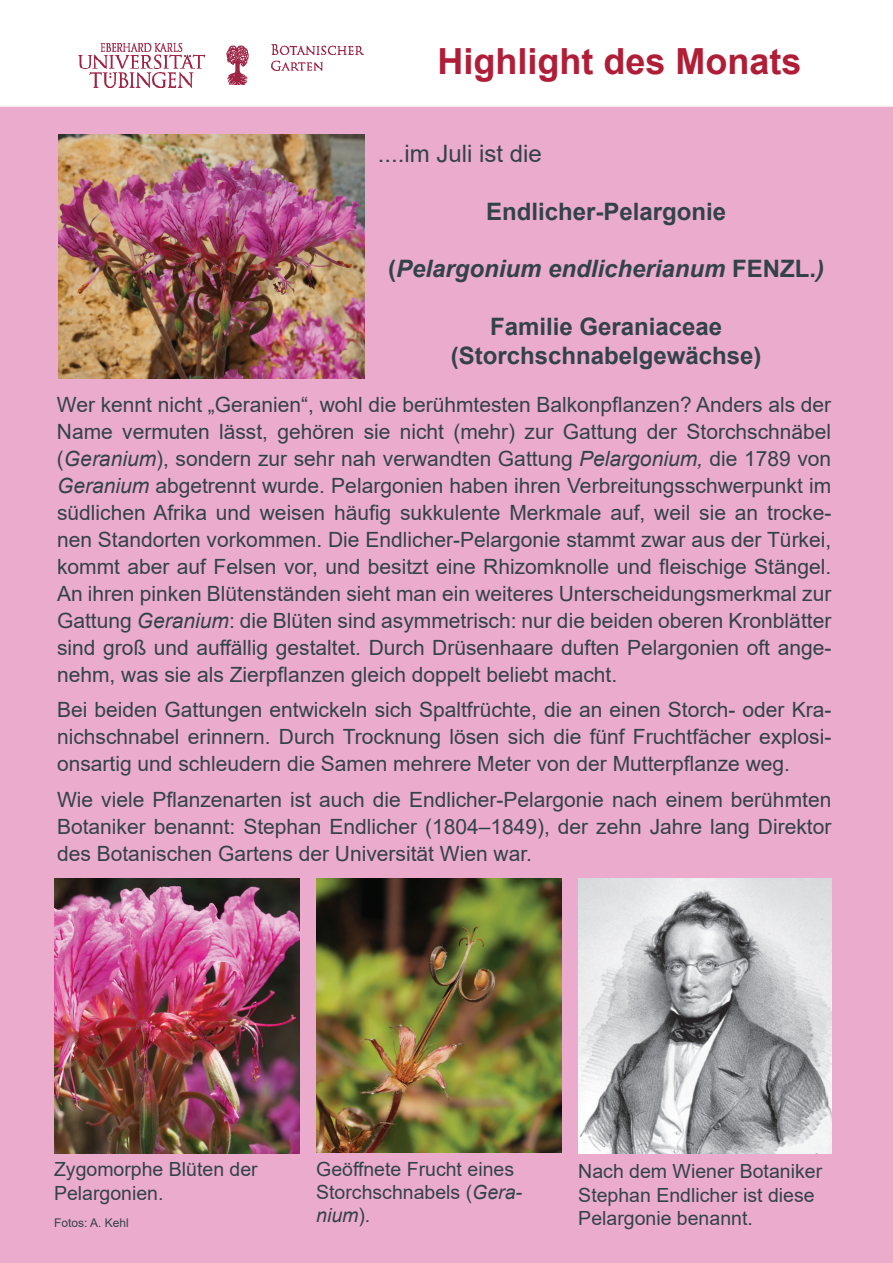
<style>
.page{position:relative;width:893px;height:1263px;background:#fff}
.page>*{position:absolute;margin:0;border:0;box-sizing:border-box;transform-origin:0 0}
.t1{font:700 36px "Arial";color:#b01d37}
.t2{font:700 24px/28.8px "Arial";color:#32424b;text-align:center}
.t3{font:italic 700 24px "Arial";color:#32424b}
.t4{font:24px "Arial";color:#32424b}
.t5{font:21px/27px "Arial";color:#32424b;text-align:justify}
.t6{font:19.5px/23.4px "Arial";color:#32424b}
.t7{font:12px "Arial";color:#32424b}
.s1{font-style:normal}
.s2{font-style:italic}
</style>
<div class="page">
<div style="left:0;top:105px;width:893px;height:1158px;background:#ebabcd"></div>
<img style="left:78px;top:44px;width:285px;height:43px">
<img style="left:316px;top:878px;width:246px;height:275px">
<img style="left:59px;top:135px;width:305px;height:243px">
<img style="left:578px;top:879px;width:253px;height:274px">
<img style="left:54px;top:879px;width:246px;height:274px">
<h1 class="t1" style="left:438px;top:36px;width:366px">Highlight des Monats</h1>
<p class="t4" style="left:378px;top:137px;width:166px">....im Juli ist die</p>
<p class="t2" style="left:486px;top:197px;width:242px">Endlicher-Pelargonie</p>
<p class="t3" style="left:388px;top:253px;width:438px"><span class="s1">(</span>Pelargonium endlicherianum <span class="s1">FENZL.</span>)</p>
<p class="t2" style="left:451px;top:312px;width:312px">Familie Geraniaceae (Storchschnabelgewächse)</p>
<p class="t5" style="left:57px;top:391px;width:776px">Wer kennt nicht „Geranien“, wohl die berühmtesten Balkonpflanzen? Anders als der Name vermuten lässt, gehören sie nicht (mehr) zur Gattung der Storchschnäbel (<span class="s2">Geranium</span>), sondern zur sehr nah verwandten Gattung <span class="s2">Pelargonium,</span> die 1789 von <span class="s2">Geranium</span> abgetrennt wurde. Pelargonien haben ihren Verbreitungsschwerpunkt im südlichen Afrika und weisen häufig sukkulente Merkmale auf, weil sie an trocke&shy;nen Standorten vorkommen. Die Endlicher-Pelargonie stammt zwar aus der Türkei, kommt aber auf Felsen vor, und besitzt eine Rhizomknolle und fleischige Stängel.<br>An ihren pinken Blütenständen sieht man ein weiteres Unterscheidungsmerkmal zur Gattung <span class="s2">Geranium</span>: die Blüten sind asymmetrisch: nur die beiden oberen Kronblätter sind groß und auffällig gestaltet. Durch Drüsenhaare duften Pelargonien oft ange&shy;nehm, was sie als Zierpflanzen gleich doppelt beliebt macht.</p>
<p class="t5" style="left:57px;top:696px;width:776px">Bei beiden Gattungen entwickeln sich Spaltfrüchte, die an einen Storch- oder Kra&shy;nichschnabel erinnern. Durch Trocknung lösen sich die fünf Fruchtfächer explosi&shy;onsartig und schleudern die Samen mehrere Meter von der Mutterpflanze weg.</p>
<p class="t5" style="left:57px;top:786px;width:776px">Wie viele Pflanzenarten ist auch die Endlicher-Pelargonie nach einem berühmten Botaniker benannt: Stephan Endlicher (1804–1849), der zehn Jahre lang Direktor des Botanischen Gartens der Universität Wien war.</p>
<p class="t6" style="left:54px;top:1157px;width:205px">Zygomorphe Blüten der<br>Pelargonien.</p>
<p class="t7" style="left:54px;top:1214px;width:76px">Fotos: A. Kehl</p>
<p class="t6" style="left:316px;top:1157px;width:207px">Geöffnete Frucht eines<br>Storchschnabels (<span class="s2">Gera&shy;nium</span>).</p>
<p class="t6" style="left:578px;top:1159px;width:245px">Nach dem Wiener Botaniker<br>Stephan Endlicher ist diese<br>Pelargonie benannt.</p>
</div>
